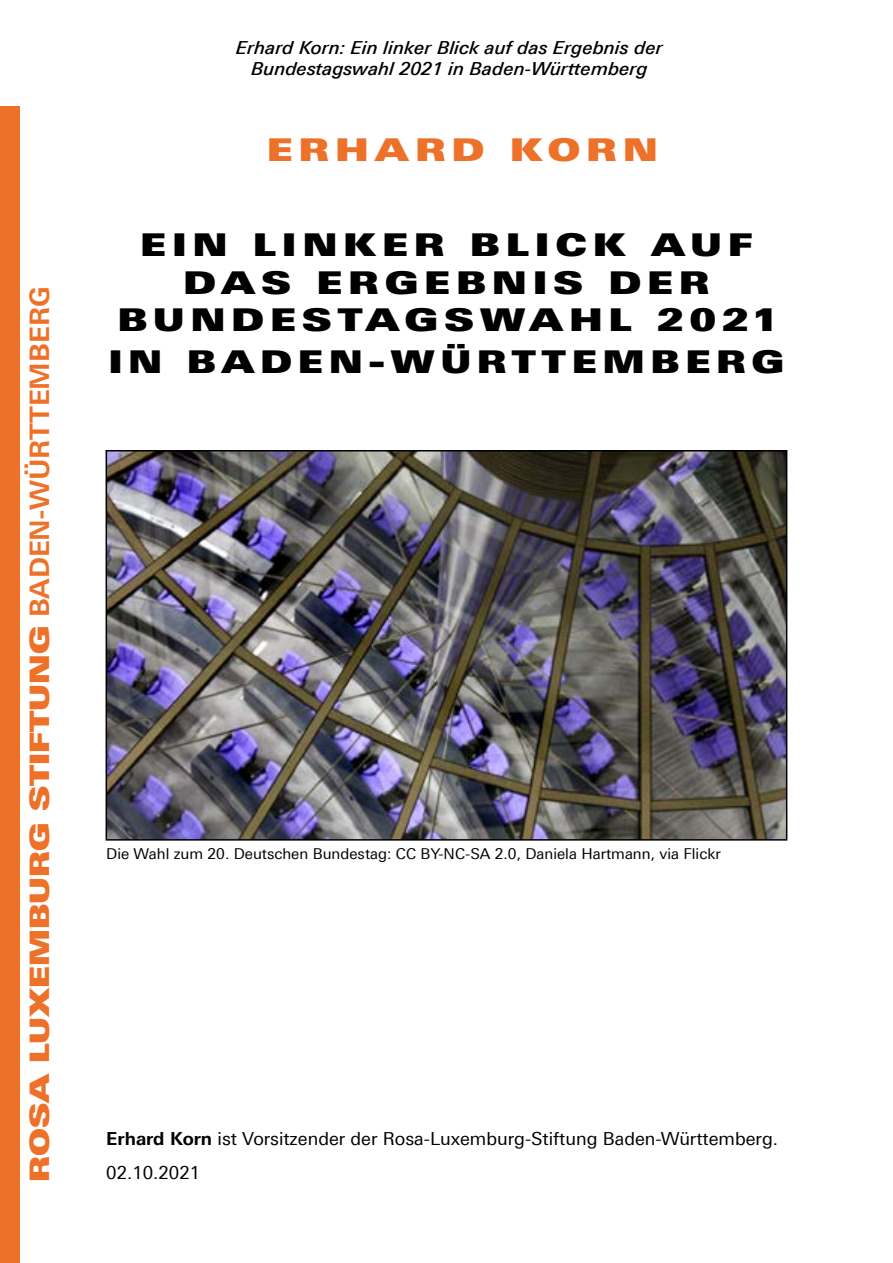
<style>
.page{position:relative;width:893px;height:1263px;background:#fff}
.page>*{position:absolute;margin:0;border:0;box-sizing:border-box;transform-origin:0 0}
.t1{font:31.5px/37.8px "Linotype Univers 940 Ex X Black";letter-spacing:.2em;color:#000;text-align:center}
.t2{font:31.5px "Linotype Univers 940 Ex X Black";letter-spacing:.2em;color:#ee712a}
.t3{font:27px "Linotype Univers 940 Ex X Black";color:#ee712a}
.t4{font:18px/21.6px "Linotype Univers 531 Medium It";color:#000;text-align:center}
.t5{font:18px/34px "Linotype Univers 430";color:#000}
.t6{font:15px "Linotype Univers 430";color:#000}
.s1{font-family:"Linotype Univers 630";font-weight:700}
</style>
<div class="page">
<div style="left:0;top:106px;width:19px;height:1157px;background:#ee712a"></div>
<img style="left:109px;top:453px;width:675px;height:385px">
<div style="left:106px;top:450px;width:681px;height:391px;border:2px solid #000"></div>
<h2 class="t3" style="left:23px;top:1182px;width:897px;rotate:-90deg">ROSA LUXEMBURG STIFTUNG <span class="s1">BADEN-WÜRTTEMBERG</span></h2>
<p class="t4" style="left:236px;top:36px;width:429px">Erhard Korn: Ein linker Blick auf das Ergebnis der<br>Bundestagswahl 2021 in Baden-Württemberg</p>
<h1 class="t2" style="left:267px;top:131px;width:392px">ERHARD KORN</h1>
<h1 class="t1" style="left:118px;top:226px;width:659px">EIN LINKER BLICK AUF<br>DAS ERGEBNIS DER<br>BUNDESTAGSWAHL 2021</h1>
<h1 class="t1" style="left:109px;top:343px;width:677px">IN BADEN-WÜRTTEMBERG</h1>
<p class="t6" style="left:106px;top:845px;width:616px">Die Wahl zum 20. Deutschen Bundestag: CC BY-NC-SA 2.0, Daniela Hartmann, via Flickr</p>
<p class="t5" style="left:106px;top:1122px;width:673px"><span class="s1">Erhard Korn</span> ist Vorsitzender der Rosa-Luxemburg-Stiftung Baden-Württemberg.<br>02.10.2021</p>
</div>
